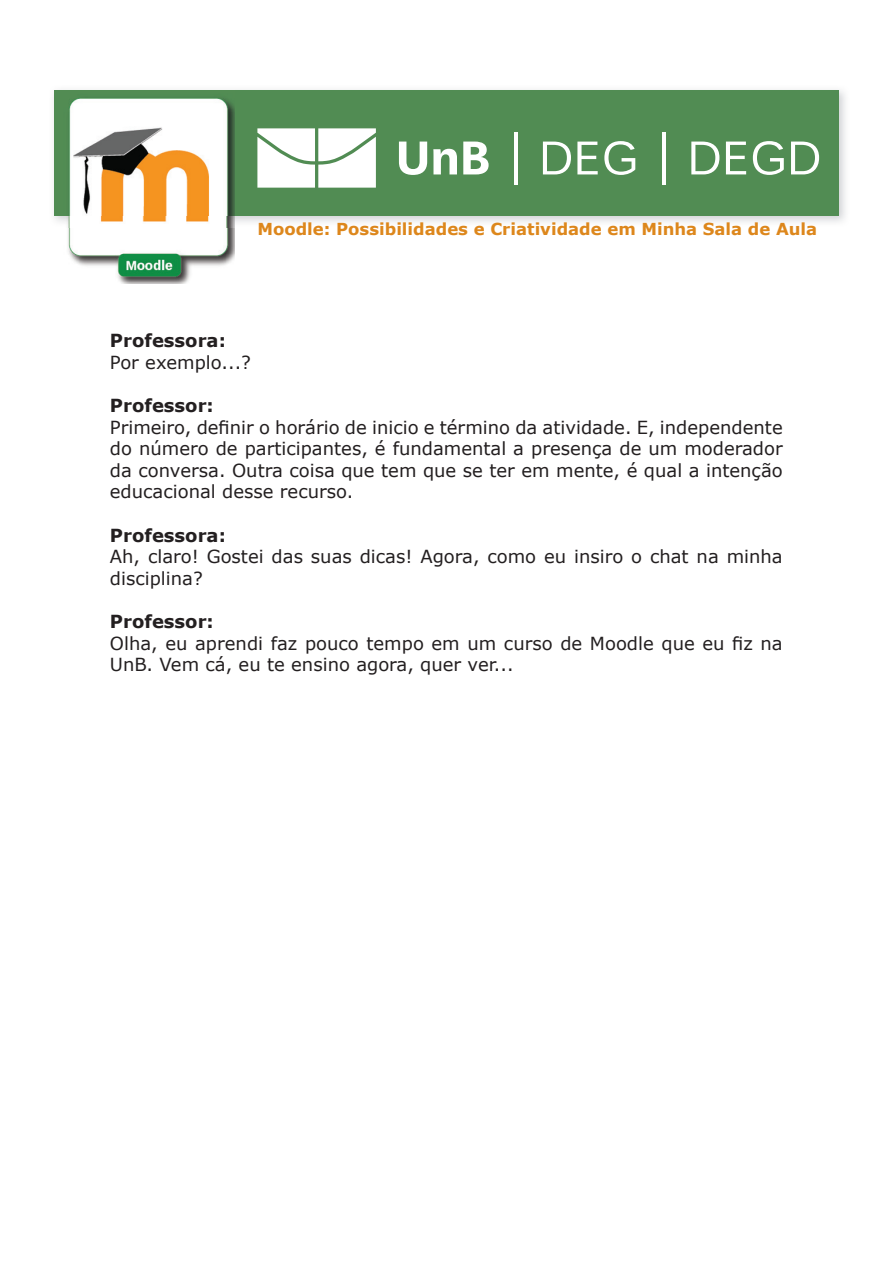
<style>
.page{position:relative;width:893px;height:1263px;background:#fff}
.page>*{position:absolute;margin:0;border:0;box-sizing:border-box;transform-origin:0 0}
.t1{font:18px/21.6px "Verdana";color:#231f20}
.t2{font:700 18px "Verdana";color:#231f20}
.t3{font:700 16.5px "Verdana";color:#dd871c}
</style>
<div class="page">
<div style="left:54px;top:90px;width:785px;height:126px;background:#518c53"></div>
<svg style="left:257px;top:128px;width:119px;height:60px;background:#ecf2ed"></svg>
<svg style="left:399px;top:142px;width:28px;height:33px"></svg>
<svg style="left:433px;top:149px;width:24px;height:25px"></svg>
<svg style="left:463px;top:142px;width:26px;height:32px"></svg>
<svg style="left:543px;top:142px;width:28px;height:32px"></svg>
<svg style="left:577px;top:142px;width:21px;height:32px"></svg>
<svg style="left:604px;top:141px;width:31px;height:34px"></svg>
<svg style="left:691px;top:142px;width:28px;height:32px"></svg>
<svg style="left:726px;top:142px;width:20px;height:32px"></svg>
<svg style="left:753px;top:141px;width:31px;height:34px"></svg>
<svg style="left:791px;top:142px;width:28px;height:32px"></svg>
<hr style="left:514px;top:132px;width:3px;height:52px;background:#fff">
<hr style="left:662px;top:132px;width:3px;height:52px;background:#fff">
<img style="left:60px;top:89px;width:175px;height:195px">
<p class="t3" style="left:257px;top:218px;width:561px">Moodle: Possibilidades e Criatividade em Minha Sala de Aula</p>
<p class="t2" style="left:110px;top:328px;width:117px">Professora:</p>
<p class="t1" style="left:110px;top:351px;width:143px">Por exemplo...?</p>
<p class="t2" style="left:110px;top:393px;width:105px">Professor:</p>
<p class="t1" style="left:110px;top:416px;width:674px;text-align:justify">Primeiro, definir o horário de inicio e término da atividade. E, independente do número de participantes, é fundamental a presença de um moderador da conversa. Outra coisa que tem que se ter em mente, é qual a intenção educacional desse recurso.</p>
<p class="t2" style="left:110px;top:522px;width:117px">Professora:</p>
<p class="t1" style="left:110px;top:546px;width:674px">Ah, claro! Gostei das suas dicas! Agora, como eu insiro o chat na minha disciplina?</p>
<p class="t2" style="left:110px;top:609px;width:105px">Professor:</p>
<p class="t1" style="left:110px;top:632px;width:674px">Olha, eu aprendi faz pouco tempo em um curso de Moodle que eu fiz na<br>UnB. Vem cá, eu te ensino agora, quer ver...</p>
</div>
